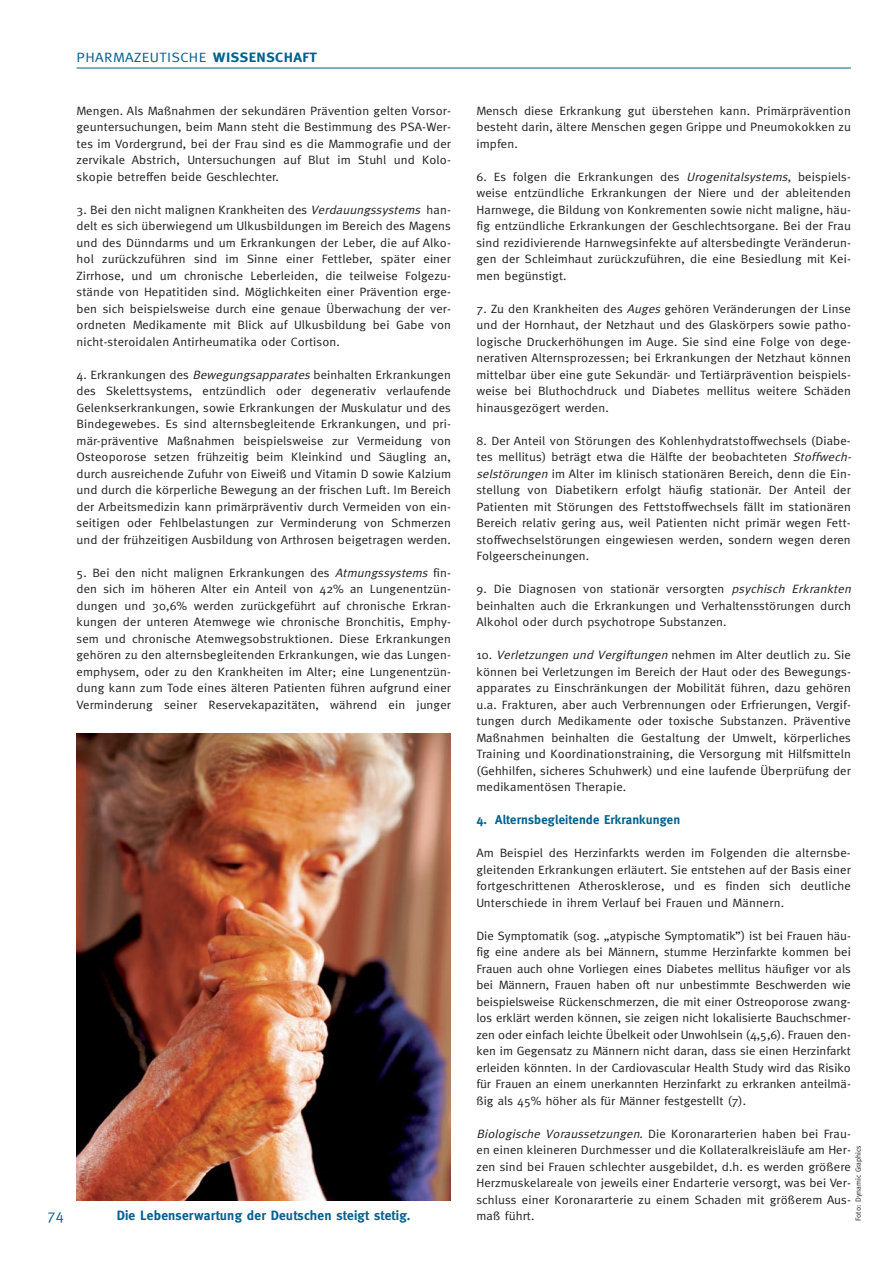
<style>
.page{position:relative;width:893px;height:1263px;background:#fff}
.page>*{position:absolute;margin:0;border:0;box-sizing:border-box;transform-origin:0 0}
.t1{font:15px "Meta";color:#00608e}
.t2{font:700 13.5px "Meta";letter-spacing:.01em;color:#00608e}
.t3{font:13.5px "Meta";letter-spacing:.025em;color:#00608e;scale:1.11 1}
.t4{font:700 12.75px "Meta";letter-spacing:.01em;color:#00608e}
.t5{font:12.15px/16.5px "Meta";letter-spacing:.01em;color:#231f1f;text-align:justify;scale:1.05 1}
.t6{font:7.5px "Meta";color:#231f1f}
.s1{font-weight:700}
.s2{font-style:italic}
</style>
<div class="page">
<hr style="left:77px;top:68px;width:773px;height:1px;background:#00608e">
<img style="left:77px;top:733px;width:374px;height:468px">
<p class="t3" style="left:77px;top:52px;width:218px">PHARMAZEUTISCHE <span class="s1">WISSENSCHAFT</span></p>
<p class="t5" style="left:77px;top:103px;width:358px">Mengen. Als Maßnahmen der sekundären Prävention gelten Vorsor&shy;geuntersuchungen, beim Mann steht die Bestimmung des PSA-Wer&shy;tes im Vordergrund, bei der Frau sind es die Mammografie und der zervikale Abstrich, Untersuchungen auf Blut im Stuhl und Kolo&shy;skopie betreffen beide Geschlechter.</p>
<p class="t5" style="left:77px;top:202px;width:358px">3. Bei den nicht malignen Krankheiten des <span class="s2">Verdauungssystems</span> han&shy;delt es sich überwiegend um Ulkusbildungen im Bereich des Magens und des Dünndarms und um Erkrankungen der Leber, die auf Alko&shy;hol zurückzuführen sind im Sinne einer Fettleber, später einer Zirrhose, und um chronische Leberleiden, die teilweise Folgezu&shy;stände von Hepatitiden sind. Möglichkeiten einer Prävention erge&shy;ben sich beispielsweise durch eine genaue Überwachung der ver&shy;ordneten Medikamente mit Blick auf Ulkusbildung bei Gabe von nicht-steroidalen Antirheumatika oder Cortison.</p>
<p class="t5" style="left:77px;top:367px;width:358px">4. Erkrankungen des <span class="s2">Bewegungsapparates</span>beinhalten Erkrankungen des Skelettsystems, entzündlich oder degenerativ verlaufende Gelenkserkrankungen, sowie Erkrankungen der Muskulatur und des Bindegewebes. Es sind alternsbegleitende Erkrankungen, und pri&shy;mär-präventive Maßnahmen beispielsweise zur Vermeidung von Osteoporose setzen frühzeitig beim Kleinkind und Säugling an, durch ausreichende Zufuhr von Eiweiß und Vitamin D sowie Kalzium und durch die körperliche Bewegung an der frischen Luft. Im Bereich der Arbeitsmedizin kann primärpräventiv durch Vermeiden von ein&shy;seitigen oder Fehlbelastungen zur Verminderung von Schmerzen und der frühzeitigen Ausbildung von Arthrosen beigetragen werden.</p>
<p class="t5" style="left:77px;top:565px;width:358px">5. Bei den nicht malignen Erkrankungen des <span class="s2">Atmungssystems</span> fin&shy;den sich im höheren Alter ein Anteil von 42% an Lungenentzün&shy;dungen und 30,6% werden zurückgeführt auf chronische Erkran&shy;kungen der unteren Atemwege wie chronische Bronchitis, Emphy&shy;sem und chronische Atemwegsobstruktionen. Diese Erkrankungen gehören zu den alternsbegleitenden Erkrankungen, wie das Lungen&shy;emphysem, oder zu den Krankheiten im Alter; eine Lungenentzün&shy;dung kann zum Tode eines älteren Patienten führen aufgrund einer Verminderung seiner Reservekapazitäten, während ein junger</p>
<p class="t1" style="left:47px;top:1209px;width:18px">74</p>
<p class="t2" style="left:117px;top:1211px;width:295px">Die Lebenserwartung der Deutschen steigt stetig.</p>
<p class="t5" style="left:476px;top:103px;width:358px">Mensch diese Erkrankung gut überstehen kann. Primärprävention besteht darin, ältere Menschen gegen Grippe und Pneumokokken zu impfen.</p>
<p class="t5" style="left:476px;top:169px;width:358px">6. Es folgen die Erkrankungen des <span class="s2">Urogenitalsystems</span>, beispiels&shy;weise entzündliche Erkrankungen der Niere und der ableitenden Harnwege, die Bildung von Konkrementen sowie nicht maligne, häu&shy;fig entzündliche Erkrankungen der Geschlechtsorgane. Bei der Frau sind rezidivierende Harnwegsinfekte auf altersbedingte Veränderun&shy;gen der Schleimhaut zurückzuführen, die eine Besiedlung mit Kei&shy;men begünstigt.</p>
<p class="t5" style="left:476px;top:301px;width:358px">7. Zu den Krankheiten des <span class="s2">Auges</span> gehören Veränderungen der Linse und der Hornhaut, der Netzhaut und des Glaskörpers sowie patho&shy;logische Druckerhöhungen im Auge. Sie sind eine Folge von dege&shy;nerativen Alternsprozessen; bei Erkrankungen der Netzhaut können mittelbar über eine gute Sekundär- und Tertiärprävention beispiels&shy;weise bei Bluthochdruck und Diabetes mellitus weitere Schäden hinausgezögert werden.</p>
<p class="t5" style="left:476px;top:433px;width:360px;text-align:left">8. Der Anteil von Störungen des Kohlenhydratstoffwechsels (Diabe&shy;tes mellitus) beträgt etwa die Hälfte der beobachteten <span class="s2">Stoffwech&shy;selstörungen</span> im Alter im klinisch stationären Bereich, denn die Ein&shy;stellung von Diabetikern erfolgt häufig stationär. Der Anteil der Patienten mit Störungen des Fettstoffwechsels fällt im stationären Bereich relativ gering aus, weil Patienten nicht primär wegen Fett&shy;stoffwechselstörungen eingewiesen werden, sondern wegen deren Folgeerscheinungen.</p>
<p class="t5" style="left:476px;top:582px;width:360px;text-align:left">9. Die Diagnosen von stationär versorgten <span class="s2">psychisch Erkrankten </span>beinhalten auch die Erkrankungen und Verhaltensstörungen durch<br>Alkohol oder durch psychotrope Substanzen.</p>
<p class="t5" style="left:476px;top:648px;width:358px">10. <span class="s2">Verletzungen und Vergiftungen</span> nehmen im Alter deutlich zu. Sie können bei Verletzungen im Bereich der Haut oder des Bewegungs&shy;apparates zu Einschränkungen der Mobilität führen, dazu gehören u.a. Frakturen, aber auch Verbrennungen oder Erfrierungen, Vergif&shy;tungen durch Medikamente oder toxische Substanzen. Präventive Maßnahmen beinhalten die Gestaltung der Umwelt, körperliches Training und Koordinationstraining, die Versorgung mit Hilfsmitteln (Gehhilfen, sicheres Schuhwerk) und eine laufende Überprüfung der medikamentösen Therapie.</p>
<p class="t4" style="left:476px;top:815px;width:205px">4. Alternsbegleitende Erkrankungen</p>
<p class="t5" style="left:476px;top:846px;width:358px">Am Beispiel des Herzinfarkts werden im Folgenden die alternsbe&shy;gleitenden Erkrankungen erläutert. Sie entstehen auf der Basis einer fortgeschrittenen Atherosklerose, und es finden sich deutliche Unterschiede in ihrem Verlauf bei Frauen und Männern.</p>
<p class="t5" style="left:476px;top:928px;width:358px">Die Symptomatik (sog. „atypische Symptomatik”) ist bei Frauen häu&shy;fig eine andere als bei Männern, stumme Herzinfarkte kommen bei Frauen auch ohne Vorliegen eines Diabetes mellitus häufiger vor als bei Männern, Frauen haben oft nur unbestimmte Beschwerden wie beispielsweise Rückenschmerzen, die mit einer Ostreoporose zwang&shy;los erklärt werden können, sie zeigen nicht lokalisierte Bauchschmer&shy;zen oder einfach leichte Übelkeit oder Unwohlsein (4,5,6). Frauen den&shy;ken im Gegensatz zu Männern nicht daran, dass sie einen Herzinfarkt erleiden könnten. In der Cardiovascular Health Study wird das Risiko für Frauen an einem unerkannten Herzinfarkt zu erkranken anteilmä&shy;ßig als 45% höher als für Männer festgestellt (7).</p>
<p class="t5" style="left:476px;top:1126px;width:358px"><span class="s2">Biologische Voraussetzungen</span>. Die Koronararterien haben bei Frau&shy;en einen kleineren Durchmesser und die Kollateralkreisläufe am Her&shy;zen sind bei Frauen schlechter ausgebildet, d.h. es werden größere Herzmuskelareale von jeweils einer Endarterie versorgt, was bei Ver&shy;schluss einer Koronararterie zu einem Schaden mit größerem Aus&shy;maß führt.</p>
<p class="t6" style="left:855px;top:1221px;width:77px;rotate:-90deg">Foto: Dynamic Graphics</p>
</div>
